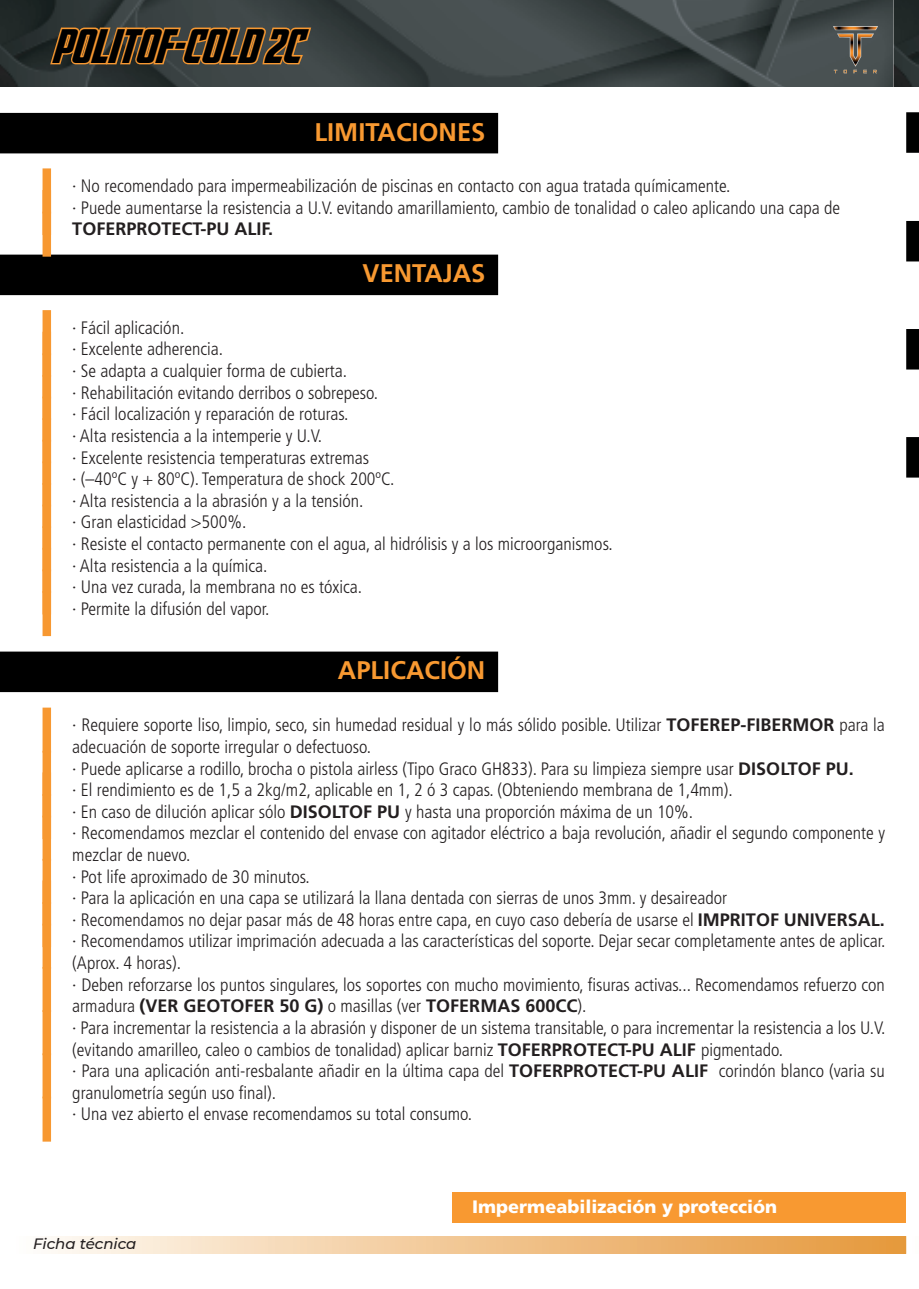
<style>
.page{position:relative;width:919px;height:1289px;background:#fff}
.page>*{position:absolute;margin:0;border:0;box-sizing:border-box;transform-origin:0 0}
.texto{font:700 46.5px "Avengeance Heroic Avenger";color:#000}
.Sub_titulos{font:700 25.5px "Frutiger";color:#f89931}
.texto_en_puntos{font:300 condensed 18px/21.6px "Frutiger";color:#231f20}
.t1{font:900 18px "Frutiger";color:#fff}
.texto_en_puntos-2{font:700 18px "Frutiger";color:#231f20}
.texto-2{font:italic 500 15px "Montserrat";color:#231f20}
.s1{font-weight:700;font-stretch:normal}
</style>
<div class="page">
<img style="left:0;top:0;width:893px;height:86px">
<img style="left:893px;top:0;width:25px;height:86px">
<svg style="left:48px;top:25px;width:265px;height:42px"></svg>
<img style="left:826px;top:21px;width:58px;height:57px">
<div style="left:13px;top:1236px;width:892px;height:16px;background:linear-gradient(to right,#fefbf7,#e59639)"></div>
<div style="left:12px;top:1235px;width:894px;height:18px;border:2px solid #fff"></div>
<div style="left:0;top:113px;width:498px;height:40px;background:#000"></div>
<div style="left:0;top:254px;width:498px;height:41px;background:#000"></div>
<div style="left:0;top:651px;width:498px;height:41px;background:#000"></div>
<div style="left:906px;top:112px;width:12px;height:41px;background:#000"></div>
<div style="left:906px;top:221px;width:12px;height:40px;background:#000"></div>
<div style="left:906px;top:329px;width:12px;height:40px;background:#000"></div>
<div style="left:906px;top:437px;width:12px;height:40px;background:#000"></div>
<div style="left:452px;top:1192px;width:454px;height:30px;background:#f89931"></div>
<div style="left:43px;top:168px;width:8px;height:45px;background:#f79831"></div>
<div style="left:43px;top:212px;width:8px;height:45px;background:#f79831"></div>
<div style="left:43px;top:310px;width:8px;height:45px;background:#f79831"></div>
<div style="left:43px;top:353px;width:8px;height:45px;background:#f79831"></div>
<div style="left:43px;top:396px;width:8px;height:45px;background:#f79831"></div>
<div style="left:43px;top:440px;width:8px;height:45px;background:#f79831"></div>
<div style="left:43px;top:483px;width:8px;height:45px;background:#f79831"></div>
<div style="left:43px;top:526px;width:8px;height:45px;background:#f79831"></div>
<div style="left:43px;top:569px;width:8px;height:45px;background:#f79831"></div>
<div style="left:43px;top:591px;width:8px;height:45px;background:#f79831"></div>
<div style="left:43px;top:707px;width:8px;height:45px;background:#f79831"></div>
<div style="left:43px;top:750px;width:8px;height:45px;background:#f79831"></div>
<div style="left:43px;top:794px;width:8px;height:45px;background:#f79831"></div>
<div style="left:43px;top:815px;width:8px;height:45px;background:#f79831"></div>
<div style="left:43px;top:858px;width:8px;height:45px;background:#f79831"></div>
<div style="left:43px;top:902px;width:8px;height:45px;background:#f79831"></div>
<div style="left:43px;top:923px;width:8px;height:45px;background:#f79831"></div>
<div style="left:43px;top:966px;width:8px;height:45px;background:#f79831"></div>
<div style="left:43px;top:1010px;width:8px;height:45px;background:#f79831"></div>
<div style="left:43px;top:1053px;width:8px;height:45px;background:#f79831"></div>
<div style="left:43px;top:1096px;width:8px;height:45px;background:#f79831"></div>
<p class="texto" style="left:51px;top:15px;width:251px">POLITOF-COLD 2C</p>
<p class="Sub_titulos" style="left:314px;top:117px;width:172px">LIMITACIONES</p>
<p class="texto_en_puntos" style="left:72px;top:175px;width:659px">· No recomendado para impermeabilización de piscinas en contacto con agua tratada químicamente.</p>
<p class="texto_en_puntos" style="left:72px;top:197px;width:769px">· Puede aumentarse la resistencia a U.V. evitando amarillamiento, cambio de tonalidad o caleo aplicando una capa de</p>
<p class="texto_en_puntos-2" style="left:72px;top:218px;width:202px">TOFERPROTECT-PU ALIF.</p>
<p class="Sub_titulos" style="left:362px;top:258px;width:124px">VENTAJAS</p>
<p class="texto_en_puntos" style="left:72px;top:317px;width:113px">· Fácil aplicación.</p>
<p class="texto_en_puntos" style="left:72px;top:339px;width:152px">· Excelente adherencia.</p>
<p class="texto_en_puntos" style="left:72px;top:360px;width:276px">· Se adapta a cualquier forma de cubierta.</p>
<p class="texto_en_puntos" style="left:72px;top:382px;width:307px">· Rehabilitación evitando derribos o sobrepeso.</p>
<p class="texto_en_puntos" style="left:72px;top:403px;width:277px">· Fácil localización y reparación de roturas.</p>
<p class="texto_en_puntos" style="left:72px;top:425px;width:251px">· Alta resistencia a la intemperie y U.V.</p>
<p class="texto_en_puntos" style="left:72px;top:447px;width:298px">· Excelente resistencia temperaturas extremas</p>
<p class="texto_en_puntos" style="left:72px;top:468px;width:324px">· (–40ºC y + 80ºC). Temperatura de shock 200ºC.</p>
<p class="texto_en_puntos" style="left:72px;top:490px;width:292px">· Alta resistencia a la abrasión y a la tensión.</p>
<p class="texto_en_puntos" style="left:72px;top:511px;width:176px">· Gran elasticidad &gt;500%.</p>
<p class="texto_en_puntos" style="left:72px;top:533px;width:542px">· Resiste el contacto permanente con el agua, al hidrólisis y a los microorganismos.</p>
<p class="texto_en_puntos" style="left:72px;top:555px;width:196px">· Alta resistencia a la química.</p>
<p class="texto_en_puntos" style="left:72px;top:576px;width:291px">· Una vez curada, la membrana no es tóxica.</p>
<p class="texto_en_puntos" style="left:72px;top:598px;width:199px">· Permite la difusión del vapor.</p>
<p class="Sub_titulos" style="left:338px;top:655px;width:149px">APLICACIÓN</p>
<p class="texto_en_puntos" style="left:72px;top:714px;width:814px">· Requiere soporte liso, limpio, seco, sin humedad residual y lo más sólido posible. Utilizar <span class="s1">TOFEREP-FIBERMOR</span> para la adecuación de soporte irregular o defectuoso.</p>
<p class="texto_en_puntos" style="left:72px;top:757px;width:782px">· Puede aplicarse a rodillo, brocha o pistola airless (Tipo Graco GH833). Para su limpieza siempre usar <span class="s1">DISOLTOF PU.</span></p>
<p class="texto_en_puntos" style="left:72px;top:779px;width:661px">· El rendimiento es de 1,5 a 2kg/m2, aplicable en 1, 2 ó 3 capas. (Obteniendo membrana de 1,4mm).</p>
<p class="texto_en_puntos" style="left:72px;top:801px;width:622px">· En caso de dilución aplicar sólo <span class="s1">DISOLTOF PU</span> y hasta una proporción máxima de un 10%.</p>
<p class="texto_en_puntos" style="left:72px;top:822px;width:814px">· Recomendamos mezclar el contenido del envase con agitador eléctrico a baja revolución, añadir el segundo componente y mezclar de nuevo.</p>
<p class="texto_en_puntos" style="left:72px;top:865px;width:239px">· Pot life aproximado de 30 minutos.</p>
<p class="texto_en_puntos" style="left:72px;top:887px;width:656px">· Para la aplicación en una capa se utilizará la llana dentada con sierras de unos 3mm. y desaireador</p>
<p class="texto_en_puntos" style="left:72px;top:909px;width:814px">· Recomendamos no dejar pasar más de 48 horas entre capa, en cuyo caso debería de usarse el <span class="s1">IMPRITOF UNIVERSAL.</span></p>
<p class="texto_en_puntos" style="left:72px;top:930px;width:814px">· Recomendamos utilizar imprimación adecuada a las características del soporte. Dejar secar completamente antes de aplicar. (Aprox. 4 horas).</p>
<p class="texto_en_puntos" style="left:72px;top:973px;width:814px">· Deben reforzarse los puntos singulares, los soportes con mucho movimiento, fisuras activas... Recomendamos refuerzo con armadura <span class="s1">(VER GEOTOFER 50 G)</span> o masillas (ver <span class="s1">TOFERMAS 600CC</span>).</p>
<p class="texto_en_puntos" style="left:72px;top:1017px;width:814px">· Para incrementar la resistencia a la abrasión y disponer de un sistema transitable, o para incrementar la resistencia a los U.V. (evitando amarilleo, caleo o cambios de tonalidad) aplicar barniz <span class="s1">TOFERPROTECT-PU ALIF</span> pigmentado.</p>
<p class="texto_en_puntos" style="left:72px;top:1060px;width:814px">· Para una aplicación anti-resbalante añadir en la última capa del <span class="s1">TOFERPROTECT-PU ALIF</span> corindón blanco (varia su granulometría según uso final).</p>
<p class="texto_en_puntos" style="left:72px;top:1103px;width:401px">· Una vez abierto el envase recomendamos su total consumo.</p>
<p class="texto-2" style="left:33px;top:1233px;width:105px">Ficha técnica</p>
<p class="t1" style="left:472px;top:1195px;width:306px">Impermeabilización y protección</p>
</div>
